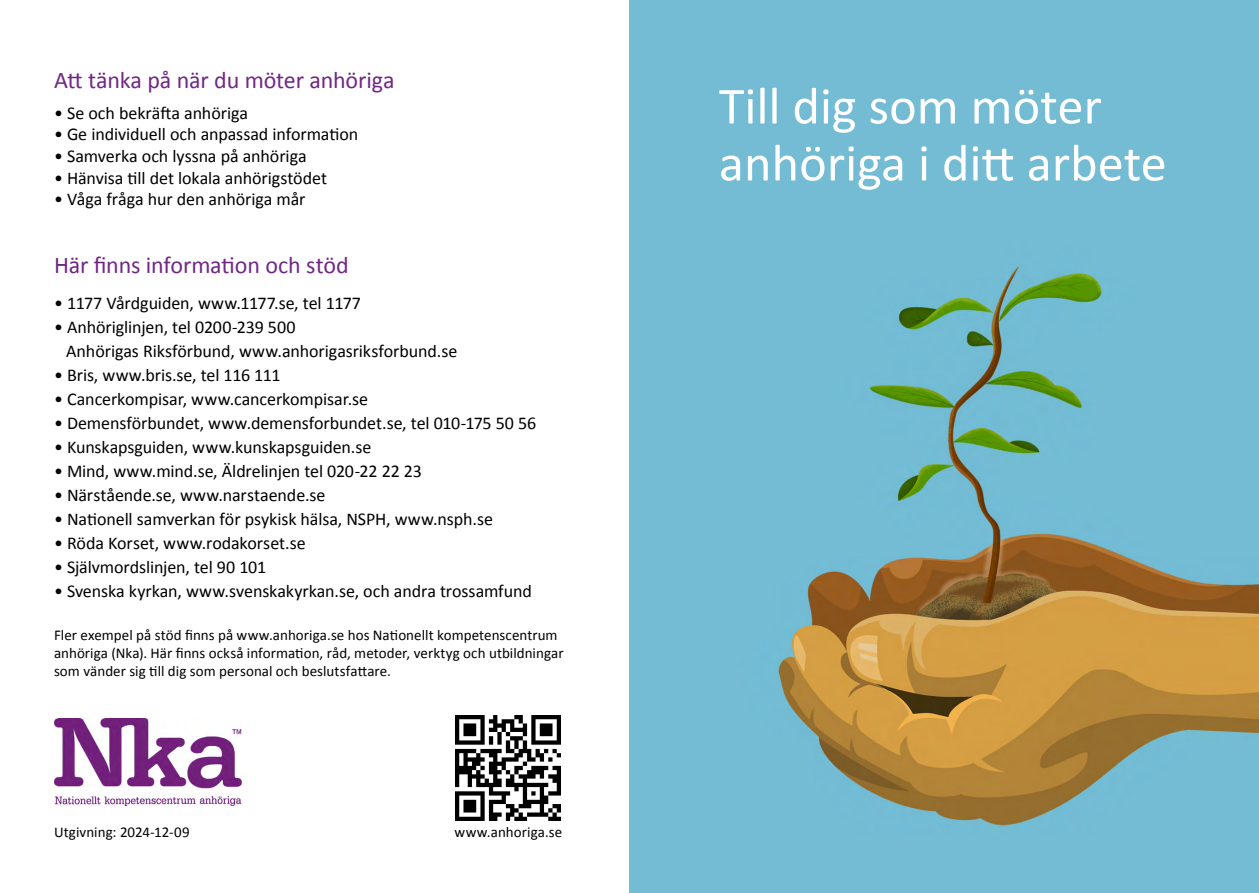
<style>
.page{position:relative;width:1259px;height:893px;background:#fff}
.page>*{position:absolute;margin:0;border:0;box-sizing:border-box;transform-origin:0 0}
.t1{font:52.5px/57px "Calibri";color:#fff}
.t2{font:24px "Calibri";letter-spacing:-.01em;color:#702784}
.t3{font:18px/24px "Calibri";letter-spacing:-.005em;color:#000}
.t4{font:15px/18px "Calibri";letter-spacing:.005em;color:#000}
</style>
<div class="page">
<img style="left:54px;top:718px;width:188px;height:88px">
<img style="left:456px;top:716px;width:104px;height:104px">
<img style="left:629px;top:0;width:630px;height:893px">
<h2 class="t2" style="left:54px;top:64px;width:342px">Att tänka på när du möter anhöriga</h2>
<p class="t3" style="left:54px;top:100px;width:196px">• Se och bekräfta anhöriga</p>
<p class="t3" style="left:54px;top:122px;width:306px">• Ge individuell och anpassad information</p>
<p class="t3" style="left:54px;top:143px;width:254px">• Samverka och lyssna på anhöriga</p>
<p class="t3" style="left:54px;top:165px;width:275px">• Hänvisa till det lokala anhörigstödet</p>
<p class="t3" style="left:54px;top:187px;width:253px">• Våga fråga hur den anhöriga mår</p>
<h2 class="t2" style="left:54px;top:248px;width:296px">Här finns information och stöd</h2>
<p class="t3" style="left:54px;top:291px;width:308px">• 1177 Vårdguiden, www.1177.se, tel 1177</p>
<p class="t3" style="left:66px;top:315px;width:393px;text-indent:-12px">• Anhöriglinjen, tel 0200-239 500<br>Anhörigas Riksförbund, www.anhorigasriksforbund.se</p>
<p class="t3" style="left:54px;top:363px;width:228px">• Bris, www.bris.se, tel 116 111</p>
<p class="t3" style="left:54px;top:387px;width:316px">• Cancerkompisar, www.cancerkompisar.se</p>
<p class="t3" style="left:54px;top:411px;width:484px">• Demensförbundet, www.demensforbundet.se, tel 010-175 50 56</p>
<p class="t3" style="left:54px;top:435px;width:319px">• Kunskapsguiden, www.kunskapsguiden.se</p>
<p class="t3" style="left:54px;top:459px;width:369px">• Mind, www.mind.se, Äldrelinjen tel 020-22 22 23</p>
<p class="t3" style="left:54px;top:483px;width:273px">• Närstående.se, www.narstaende.se</p>
<p class="t3" style="left:54px;top:507px;width:440px">• Nationell samverkan för psykisk hälsa, NSPH, www.nsph.se</p>
<p class="t3" style="left:54px;top:531px;width:253px">• Röda Korset, www.rodakorset.se</p>
<p class="t3" style="left:54px;top:555px;width:214px">• Självmordslinjen, tel 90 101</p>
<p class="t3" style="left:54px;top:579px;width:479px">• Svenska kyrkan, www.svenskakyrkan.se, och andra trossamfund</p>
<p class="t4" style="left:54px;top:625px;width:511px">Fler exempel på stöd finns på www.anhoriga.se hos Nationellt kompetenscentrum anhöriga (Nka). Här finns också information, råd, metoder, verktyg och utbildningar som vänder sig till dig som personal och beslutsfattare.</p>
<p class="t4" style="left:54px;top:823px;width:137px">Utgivning: 2024-12-09</p>
<p class="t4" style="left:454px;top:823px;width:109px">www.anhoriga.se</p>
<h1 class="t1" style="left:719px;top:76px;width:449px">Till dig som möter anhöriga i ditt arbete</h1>
</div>
